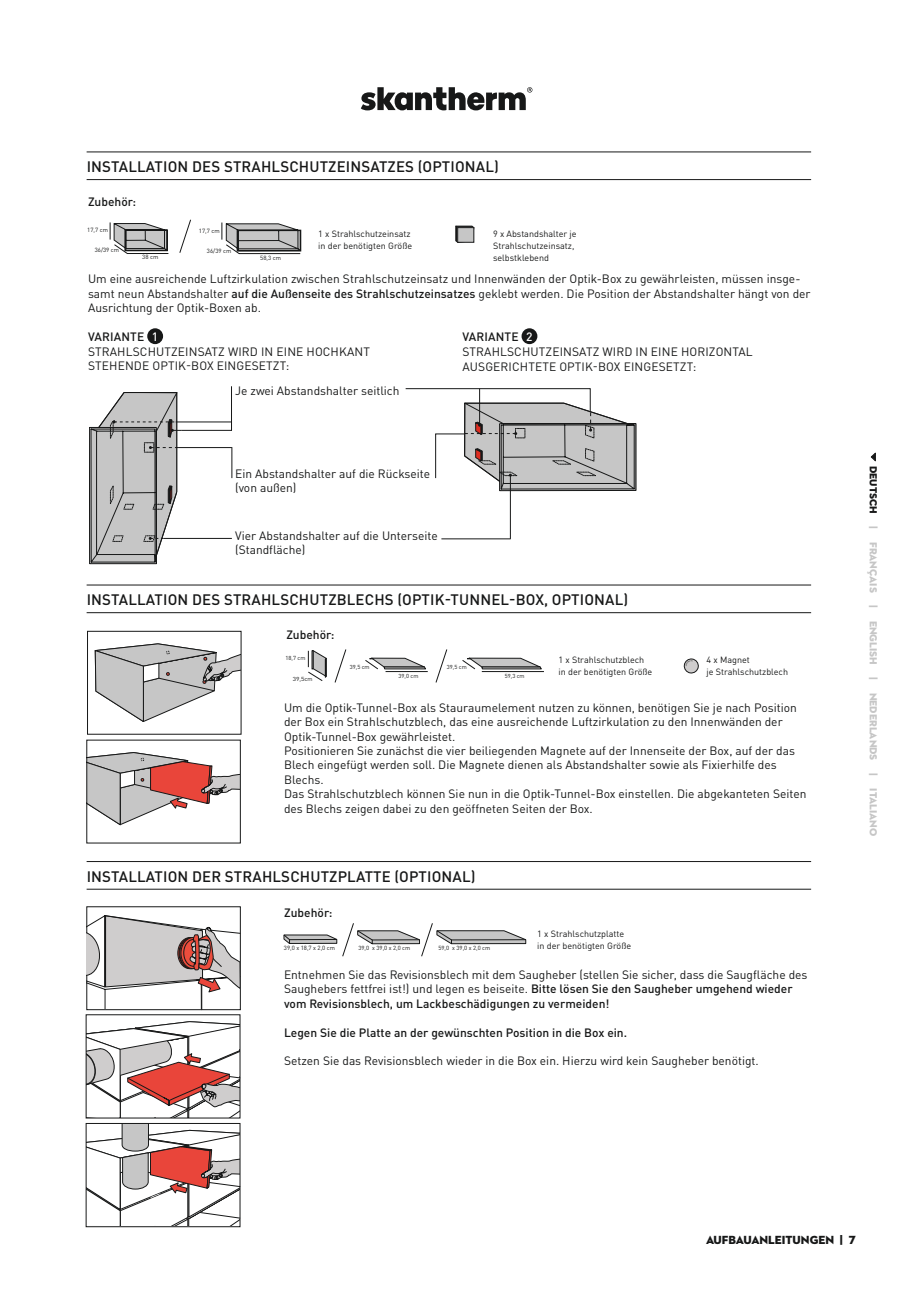
<style>
.page{position:relative;width:906px;height:1289px;background:#fff}
.page>*{position:absolute;margin:0;border:0;box-sizing:border-box;transform-origin:0 0}
.t1{font:500 15px "DIN Pro";letter-spacing:.01em;color:#171818}
.t2{font:12px/14.4px "DIN Pro";color:#171818}
.t3{font:500 12px "DIN Pro";color:#171818}
.t4{font:12px "Neutraface 2 Display Titling";color:#171818}
.t5{font:10.5px "Neutraface 2 Display Titling";color:#c6c6c6}
.t6{font:9px/12px "DIN Pro";color:#171818}
.t7{font:6px "DIN Pro";color:#171818}
.t8{font:6px "DIN";color:#171818}
.t9{font:5.85px "DIN";color:#171818}
.t10{font:5.7px "DIN";color:#171818}
.t11{font:5.7px "DIN";color:#171818;scale:1.13 1}
.s1{font-weight:500}
.s2{font-weight:500;color:#fff}
.s3{color:#171818}
</style>
<div class="page">
<svg style="left:86px;top:1021px;width:154px;height:96px"></svg>
<svg style="left:86px;top:1123px;width:154px;height:102px"></svg>
<svg style="left:361px;top:87px;width:171px;height:23px"></svg>
<hr style="left:87px;top:888px;width:724px;height:1px;background:#171818">
<hr style="left:87px;top:861px;width:724px;height:1px;background:#171818">
<hr style="left:87px;top:612px;width:724px;height:1px;background:#171818">
<hr style="left:87px;top:584px;width:724px;height:1px;background:#171818">
<svg style="left:308px;top:650px;width:19px;height:31px"></svg>
<svg style="left:365px;top:657px;width:61px;height:12px"></svg>
<hr style="left:385px;top:671px;width:43px;height:1px;background:#171818">
<hr style="left:482px;top:671px;width:62px;height:1px;background:#171818">
<svg style="left:462px;top:657px;width:80px;height:12px"></svg>
<svg style="left:684px;top:658px;width:15px;height:15px"></svg>
<svg style="left:334px;top:649px;width:13px;height:34px"></svg>
<svg style="left:435px;top:649px;width:13px;height:34px"></svg>
<svg style="left:95px;top:643px;width:144px;height:79px"></svg>
<div style="left:87px;top:631px;width:154px;height:103px;border:1px solid #171818"></div>
<svg style="left:89px;top:752px;width:149px;height:73px"></svg>
<svg style="left:87px;top:906px;width:154px;height:104px"></svg>
<svg style="left:283px;top:923px;width:243px;height:34px"></svg>
<hr style="left:87px;top:179px;width:724px;height:1px;background:#171818">
<hr style="left:87px;top:151px;width:724px;height:1px;background:#171818">
<div style="left:147px;top:328px;width:16px;height:16px;background:#171818;border-radius:50%"></div>
<div style="left:521px;top:328px;width:16px;height:16px;background:#171818;border-radius:50%"></div>
<svg style="left:110px;top:222px;width:59px;height:32px"></svg>
<svg style="left:221px;top:222px;width:80px;height:32px"></svg>
<svg style="left:179px;top:219px;width:12px;height:34px"></svg>
<hr style="left:441px;top:538px;width:70px;height:1px;background:#171818">
<hr style="left:510px;top:475px;width:1px;height:64px;background:#171818">
<svg style="left:455px;top:225px;width:19px;height:18px"></svg>
<svg style="left:405px;top:388px;width:231px;height:103px"></svg>
<svg style="left:89px;top:386px;width:143px;height:178px"></svg>
<svg style="left:870px;top:452px;width:6px;height:10px"></svg>
<p class="t1" style="left:87px;top:154px;width:414px">INSTALLATION DES STRAHLSCHUTZEINSATZES (OPTIONAL)</p>
<p class="t3" style="left:88px;top:192px;width:50px">Zubehör:</p>
<p class="t8" style="left:87px;top:226px;width:22px">17,7 cm</p>
<p class="t7" style="left:95px;top:245px;width:26px">36/39 cm</p>
<p class="t7" style="left:207px;top:246px;width:26px">36/39 cm</p>
<p class="t8" style="left:199px;top:227px;width:22px">17,7 cm</p>
<p class="t8" style="left:142px;top:253px;width:18px">38 cm</p>
<p class="t8" style="left:260px;top:254px;width:22px">58,3 cm</p>
<p class="t6" style="left:318px;top:227px;width:95px">1 x Strahlschutzeinsatz in der benötigten Größe</p>
<p class="t6" style="left:493px;top:226px;width:85px">9 x Abstandshalter je<br>Strahlschutzeinsatz, selbstklebend</p>
<p class="t2" style="left:88px;top:271px;width:724px">Um eine ausreichende Luftzirkulation zwischen Strahlschutzeinsatz und Innenwänden der Optik-Box zu gewährleisten, müssen insge&shy;samt neun Abstandshalter <span class="s1">auf die Außenseite des Strahlschutzeinsatzes</span> geklebt werden. Die Position der Abstandshalter hängt von der<br>Ausrichtung der Optik-Boxen ab.</p>
<p class="t2" style="left:88px;top:328px;width:283px"><span class="s1">VARIANTE</span> <span class="s2">1<br></span>STRAHLSCHUTZEINSATZ WIRD IN EINE HOCHKANT<br>STEHENDE OPTIK-BOX EINGESETZT:</p>
<p class="t2" style="left:462px;top:328px;width:292px"><span class="s1">VARIANTE</span> <span class="s2">2<br></span>STRAHLSCHUTZEINSATZ WIRD IN EINE HORIZONTAL<br>AUSGERICHTETE OPTIK-BOX EINGESETZT:</p>
<p class="t2" style="left:235px;top:382px;width:166px">Je zwei Abstandshalter seitlich</p>
<p class="t2" style="left:235px;top:465px;width:196px">Ein Abstandshalter auf die Rückseite (von außen)</p>
<p class="t2" style="left:235px;top:527px;width:204px">Vier Abstandshalter auf die Unterseite (Standfläche)</p>
<p class="t1" style="left:87px;top:587px;width:543px">INSTALLATION DES STRAHLSCHUTZBLECHS (OPTIK-TUNNEL-BOX, OPTIONAL)</p>
<p class="t3" style="left:286px;top:625px;width:50px">Zubehör:</p>
<p class="t10" style="left:286px;top:654px;width:21px">18,7 cm</p>
<p class="t11" style="left:293px;top:675px;width:19px">39,5cm</p>
<p class="t10" style="left:350px;top:663px;width:21px">39,5 cm</p>
<p class="t10" style="left:398px;top:672px;width:21px">39,0 cm</p>
<p class="t10" style="left:447px;top:663px;width:21px">39,5 cm</p>
<p class="t10" style="left:505px;top:672px;width:21px">59,3 cm</p>
<p class="t6" style="left:558px;top:653px;width:95px">1 x Strahlschutzblech in der benötigten Größe</p>
<p class="t6" style="left:706px;top:653px;width:83px">4 x Magnet<br>je Strahlschutzblech</p>
<p class="t2" style="left:284px;top:699px;width:524px">Um die Optik-Tunnel-Box als Stauraumelement nutzen zu können, benötigen Sie je nach Position der Box ein Strahlschutzblech, das eine ausreichende Luftzirkulation zu den Innenwänden der Optik-Tunnel-Box gewährleistet.<br>Positionieren Sie zunächst die vier beiliegenden Magnete auf der Innenseite der Box, auf der das Blech eingefügt werden soll. Die Magnete dienen als Abstandshalter sowie als Fixierhilfe des Blechs.<br>Das Strahlschutzblech können Sie nun in die Optik-Tunnel-Box einstellen. Die abgekanteten Seiten des Blechs zeigen dabei zu den geöffneten Seiten der Box.</p>
<p class="t1" style="left:87px;top:864px;width:390px">INSTALLATION DER STRAHLSCHUTZPLATTE (OPTIONAL)</p>
<p class="t3" style="left:284px;top:902px;width:50px">Zubehör:</p>
<p class="t6" style="left:537px;top:927px;width:88px">1 x Strahlschutzplatte</p>
<p class="t7" style="left:284px;top:943px;width:53px">39,0 x 18,7 x 2,0 cm</p>
<p class="t9" style="left:358px;top:944px;width:53px">39,0 x 39,0 x 2,0 cm</p>
<p class="t9" style="left:438px;top:944px;width:53px">59,0 x 39,0 x 2,0 cm</p>
<p class="t6" style="left:537px;top:939px;width:95px">in der benötigten Größe</p>
<p class="t2" style="left:284px;top:966px;width:525px">Entnehmen Sie das Revisionsblech mit dem Saugheber (stellen Sie sicher, dass die Saugfläche des<br>Saughebers fettfrei ist!) und legen es beiseite. <span class="s1">Bitte lösen Sie den Saugheber umgehend wieder vom Revisionsblech, um Lackbeschädigungen zu vermeiden!</span></p>
<p class="t3" style="left:284px;top:1022px;width:344px">Legen Sie die Platte an der gewünschten Position in die Box ein.</p>
<p class="t2" style="left:284px;top:1052px;width:476px">Setzen Sie das Revisionsblech wieder in die Box ein. Hierzu wird kein Saugheber benötigt.</p>
<p class="t5" style="left:880px;top:466px;width:371px;rotate:90deg"><span class="s3">DEUTSCH</span> | FRANÇAIS | ENGLISH | NEDERLANDS | ITALIANO</p>
<p class="t4" style="left:706px;top:1232px;width:138px">AUFBAUANLEITUNGEN |</p>
<p class="t4" style="left:849px;top:1232px;width:9px">7</p>
</div>
